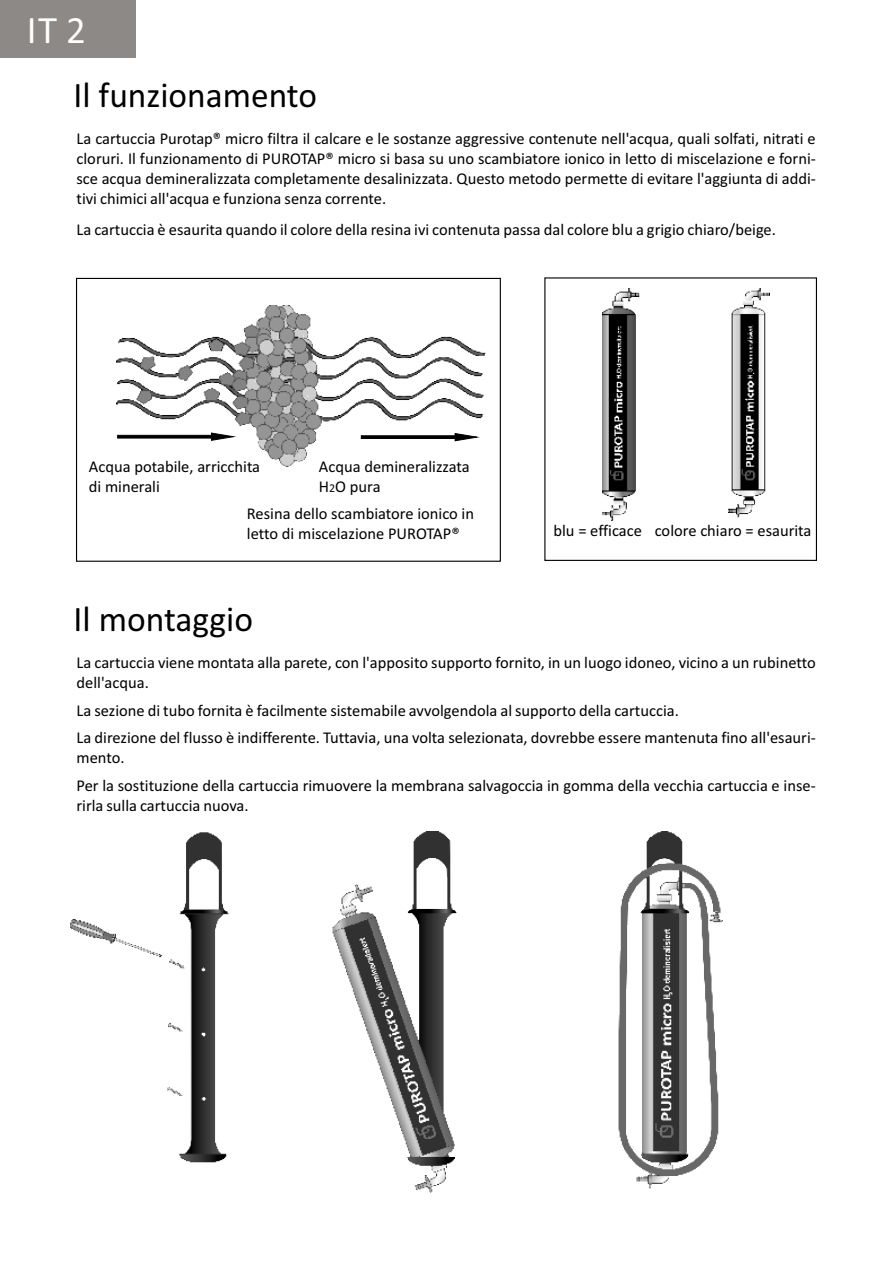
<style>
.page{position:relative;width:893px;height:1263px;background:#fff}
.page>*{position:absolute;margin:0;border:0;box-sizing:border-box;transform-origin:0 0}
.t1{font:39px "Calibri";color:#fefefe}
.t2{font:36px "Calibri";color:#000}
.t3{font:16.5px/20.1px "Calibri";color:#000}
.s1{font-size:12px}
</style>
<div class="page">
<div style="left:0;top:0;width:136px;height:57px;background:#8c8987"></div>
<img style="left:70px;top:831px;width:653px;height:362px">
<img style="left:602px;top:288px;width:168px;height:232px">
<img style="left:117px;top:305px;width:369px;height:161px">
<svg style="left:117px;top:432px;width:121px;height:9px"></svg>
<svg style="left:361px;top:433px;width:120px;height:9px"></svg>
<div style="left:76px;top:278px;width:425px;height:284px;border:1px solid #000"></div>
<div style="left:544px;top:277px;width:273px;height:284px;border:1px solid #000"></div>
<h1 class="t1" style="left:27px;top:14px;width:61px">IT 2</h1>
<h2 class="t2" style="left:74px;top:80px;width:245px">Il funzionamento</h2>
<p class="t3" style="left:77px;top:130px;width:741px;text-align:justify">La cartuccia Purotap® micro filtra il calcare e le sostanze aggressive contenute nell'acqua, quali solfati, nitrati e cloruri. Il funzionamento di PUROTAP® micro si basa su uno scambiatore ionico in letto di miscelazione e forni&shy;sce acqua demineralizzata completamente desalinizzata. Questo metodo permette di evitare l'aggiunta di addi&shy;tivi chimici all'acqua e funziona senza corrente.</p>
<p class="t3" style="left:77px;top:221px;width:701px">La cartuccia è esaurita quando il colore della resina ivi contenuta passa dal colore blu a grigio chiaro/beige.</p>
<p class="t3" style="left:89px;top:458px;width:173px">Acqua potabile, arricchita di minerali</p>
<p class="t3" style="left:319px;top:458px;width:152px">Acqua demineralizzata<br>H<span class="s1">2</span>O pura</p>
<p class="t3" style="left:247px;top:505px;width:229px">Resina dello scambiatore ionico in letto di miscelazione PUROTAP®</p>
<h2 class="t2" style="left:74px;top:604px;width:181px">Il montaggio</h2>
<p class="t3" style="left:553px;top:522px;width:259px">blu = efficace colore chiaro = esaurita</p>
<p class="t3" style="left:77px;top:654px;width:741px">La cartuccia viene montata alla parete, con l'apposito supporto fornito, in un luogo idoneo, vicino a un rubinetto dell'acqua.</p>
<p class="t3" style="left:77px;top:698px;width:741px;line-height:27.5px">La sezione di tubo fornita è facilmente sistemabile avvolgendola al supporto della cartuccia.<br>La direzione del flusso è indifferente. Tuttavia, una volta selezionata, dovrebbe essere mantenuta fino all'esauri-</p>
<p class="t3" style="left:77px;top:746px;width:741px;line-height:27.5px">mento.<br>Per la sostituzione della cartuccia rimuovere la membrana salvagoccia in gomma della vecchia cartuccia e inse-</p>
<p class="t3" style="left:77px;top:797px;width:174px">rirla sulla cartuccia nuova.</p>
</div>
